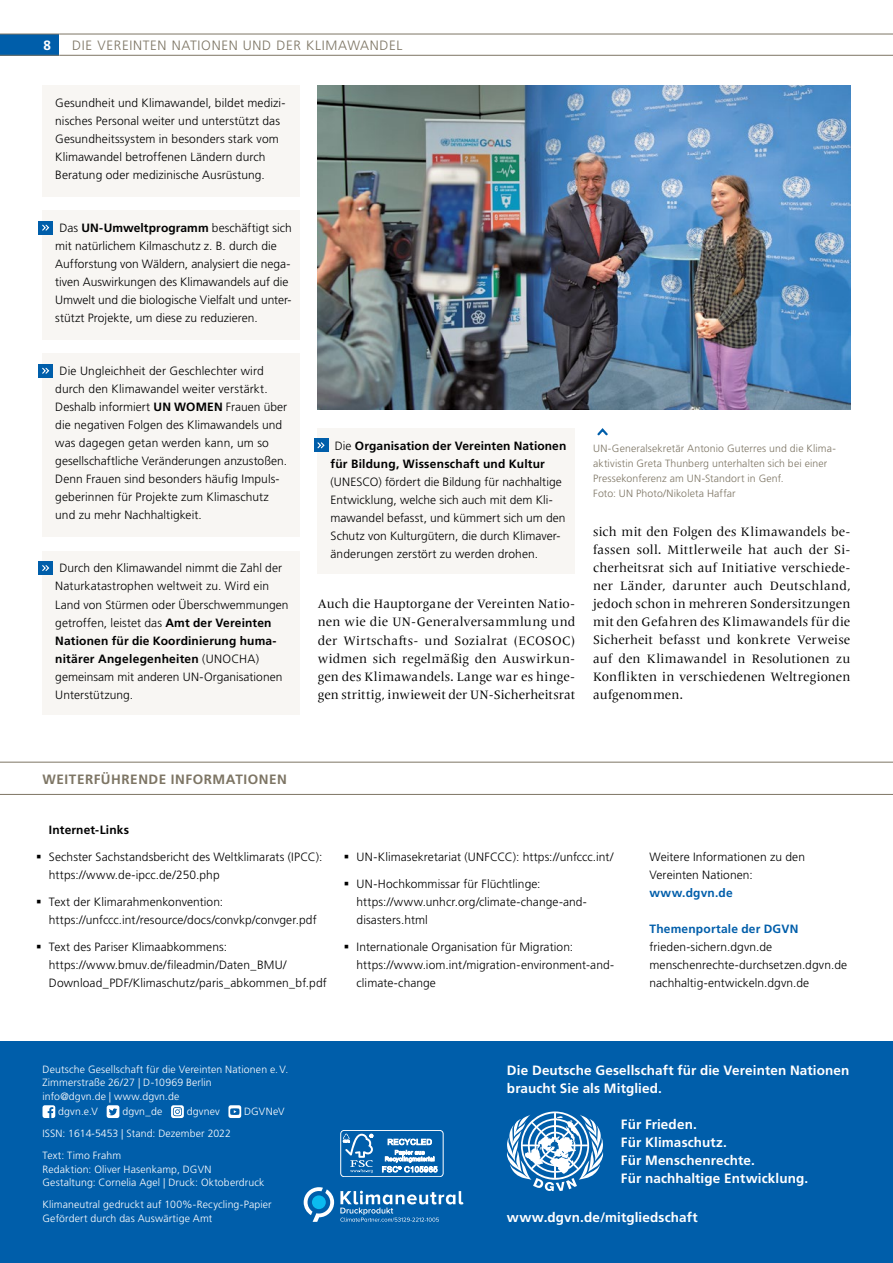
<style>
.page{position:relative;width:893px;height:1263px;background:#fff}
.page>*{position:absolute;margin:0;border:0;box-sizing:border-box;transform-origin:0 0}
.t1{font:700 13.5px/18px "Frutiger LT Std";letter-spacing:.01em;color:#fff}
.t2{font:300 13.5px "Frutiger LT Std";letter-spacing:.05em;color:#7d7564}
.t3{font:700 13.5px "Frutiger LT Std";letter-spacing:.04em;color:#7d7564}
.t4{font:12.75px/18px "Frutiger Serif LT Pro";letter-spacing:.005em;color:#000;text-align:justify}
.t5{font:300 12px/18px "Frutiger LT Std";letter-spacing:.005em;color:#000}
.t6{font:700 12px/18px "Frutiger LT Std";letter-spacing:.01em;color:#000}
.t7{font:700 12px "Frutiger LT Std";letter-spacing:.015em;color:#005eaa}
.t8{font:300 10.5px/13.5px "Frutiger LT Std";letter-spacing:.01em;color:#fff}
.t9{font:300 10.5px/15px "Frutiger LT Std";letter-spacing:.01em;color:#7d7564}
.s1{font-weight:700}
.s2{font-weight:300}
</style>
<div class="page">
<div style="left:0;top:34px;width:60px;height:21px;background:#005eaa"></div>
<hr style="left:0;top:34px;width:60px;height:1px;background:#7d7564">
<hr style="left:60px;top:34px;width:833px;height:1px;background:#7d7564">
<hr style="left:0;top:55px;width:60px;height:1px;background:#7d7564">
<hr style="left:60px;top:55px;width:833px;height:1px;background:#7d7564">
<div style="left:0;top:1041px;width:893px;height:222px;background:#005eaa"></div>
<svg style="left:43px;top:1105px;width:12px;height:13px"></svg>
<svg style="left:107px;top:1105px;width:12px;height:13px"></svg>
<svg style="left:171px;top:1105px;width:13px;height:13px"></svg>
<svg style="left:228px;top:1105px;width:13px;height:13px"></svg>
<hr style="left:0;top:762px;width:893px;height:1px;background:#7d7564">
<hr style="left:0;top:794px;width:893px;height:1px;background:#7d7564">
<svg style="left:507px;top:1111px;width:96px;height:80px"></svg>
<div style="left:43px;top:85px;width:257px;height:111px;background:#f8f6f3"></div>
<div style="left:43px;top:210px;width:257px;height:129px;background:#f8f6f3"></div>
<div style="left:43px;top:353px;width:257px;height:184px;background:#f8f6f3"></div>
<div style="left:43px;top:551px;width:257px;height:163px;background:#f8f6f3"></div>
<div style="left:318px;top:428px;width:257px;height:146px;background:#f8f6f3"></div>
<img style="left:318px;top:85px;width:532px;height:325px">
<svg style="left:304px;top:1187px;width:30px;height:35px"></svg>
<svg style="left:340px;top:1191px;width:123px;height:31px"></svg>
<div style="left:340px;top:1130px;width:103px;height:47px;border:1px solid #fff;border-radius:3px"></div>
<svg style="left:343px;top:1134px;width:30px;height:39px"></svg>
<svg style="left:382px;top:1139px;width:56px;height:33px"></svg>
<svg style="left:597px;top:428px;width:11px;height:8px"></svg>
<div style="left:38px;top:221px;width:15px;height:13px;background:#005eaa"></div>
<svg style="left:42px;top:224px;width:8px;height:7px"></svg>
<div style="left:38px;top:364px;width:15px;height:13px;background:#005eaa"></div>
<svg style="left:42px;top:367px;width:8px;height:7px"></svg>
<div style="left:38px;top:561px;width:15px;height:13px;background:#005eaa"></div>
<svg style="left:42px;top:565px;width:8px;height:6px"></svg>
<div style="left:314px;top:438px;width:14px;height:14px;background:#005eaa"></div>
<svg style="left:317px;top:442px;width:8px;height:7px"></svg>
<p class="t1" style="left:44px;top:36px;width:9px">8</p>
<p class="t2" style="left:72px;top:37px;width:332px">DIE VEREINTEN NATIONEN UND DER KLIMAWANDEL</p>
<p class="t5" style="left:55px;top:94px;width:232px">Gesundheit und Klimawandel, bildet medizi&shy;nisches Personal weiter und unterstützt das Gesundheitssystem in besonders stark vom Klimawandel betroffenen Ländern durch Beratung oder medizinische Ausrüstung.</p>
<p class="t5" style="left:55px;top:219px;width:238px;text-indent:4px">Das <span class="s1">UN-Umweltprogramm</span> beschäftigt sich mit natürlichem Kilmaschutz z. B. durch die Aufforstung von Wäldern, analysiert die nega&shy;tiven Auswirkungen des Klimawandels auf die Umwelt und die biologische Vielfalt und unter&shy;stützt Projekte, um diese zu reduzieren.</p>
<p class="t5" style="left:55px;top:362px;width:234px;text-indent:4px">Die Ungleichheit der Geschlechter wird durch den Klimawandel weiter verstärkt.<br>Deshalb informiert <span class="s1">UN WOMEN</span> Frauen über die negativen Folgen des Klimawandels und was dagegen getan werden kann, um so gesellschaftliche Veränderungen anzustoßen.<br>Denn Frauen sind besonders häufig Impuls&shy;geberinnen für Projekte zum Klimaschutz und zu mehr Nachhaltigkeit.</p>
<p class="t5" style="left:55px;top:559px;width:235px;text-indent:4px">Durch den Klimawandel nimmt die Zahl der Naturkatastrophen weltweit zu. Wird ein Land von Stürmen oder Überschwemmungen getroffen, leistet das <span class="s1">Amt der Vereinten Nationen für die Koordinierung huma&shy;nitärer Angelegenheiten</span> (UNOCHA) gemeinsam mit anderen UN-Organisationen Unterstützung.</p>
<p class="t6" style="left:331px;top:436px;width:237px;text-indent:4px"><span class="s2">Die</span> Organisation der Vereinten Nationen für Bildung, Wissenschaft und Kultur</p>
<p class="t5" style="left:331px;top:473px;width:237px">(UNESCO) fördert die Bildung für nachhaltige Entwicklung, welche sich auch mit dem Kli&shy;mawandel befasst, und kümmert sich um den Schutz von Kulturgütern, die durch Klimaver&shy;änderungen zerstört zu werden drohen.</p>
<p class="t4" style="left:318px;top:595px;width:259px">Auch die Hauptorgane der Vereinten Natio&shy;nen wie die UN-Generalversammlung und der Wirtschafts- und Sozialrat (ECOSOC) widmen sich regelmäßig den Auswirkun&shy;gen des Klimawandels. Lange war es hinge&shy;gen strittig, inwieweit der UN-Sicherheitsrat</p>
<p class="t9" style="left:593px;top:441px;width:243px">UN-Generalsekretär Antonio Guterres und die Klima&shy;aktivistin Greta Thunberg unterhalten sich bei einer Pressekonferenz am UN-Standort in Genf.<br>Foto: UN Photo/Nikoleta Haffar</p>
<p class="t4" style="left:593px;top:523px;width:259px">sich mit den Folgen des Klimawandels be&shy;fassen soll. Mittlerweile hat auch der Si&shy;cherheitsrat sich auf Initiative verschiede&shy;ner Länder, darunter auch Deutschland, jedoch schon in mehreren Sondersitzungen mit den Gefahren des Klimawandels für die Sicherheit befasst und konkrete Verweise auf den Klimawandel in Resolutionen zu Konflikten in verschiedenen Weltregionen aufgenommen.</p>
<p class="t3" style="left:43px;top:772px;width:246px">WEITERFÜHRENDE INFORMATIONEN</p>
<p class="t6" style="left:49px;top:821px;width:82px">Internet-Links</p>
<p class="t5" style="left:49px;top:848px;width:275px">Sechster Sachstandsbericht des Weltklimarats (IPCC): https://www.de-ipcc.de/250.php</p>
<p class="t5" style="left:49px;top:893px;width:269px">Text der Klimarahmenkonvention: https://unfccc.int/resource/docs/convkp/convger.pdf</p>
<p class="t5" style="left:49px;top:938px;width:279px">Text des Pariser Klimaabkommens: https://www.bmuv.de/fileadmin/Daten_BMU/<br>Download_PDF/Klimaschutz/paris_abkommen_bf.pdf</p>
<p class="t8" style="left:43px;top:1062px;width:247px">Deutsche Gesellschaft für die Vereinten Nationen e.V.<br>Zimmerstraße 26/27 | D-10969 Berlin<br>info@dgvn.de | www.dgvn.de</p>
<p class="t8" style="left:58px;top:1105px;width:41px">dgvn.e.V</p>
<p class="t8" style="left:122px;top:1105px;width:41px">dgvn_de</p>
<p class="t8" style="left:187px;top:1105px;width:34px">dgvnev</p>
<p class="t8" style="left:244px;top:1105px;width:42px">DGVNeV</p>
<p class="t8" style="left:43px;top:1123px;width:190px;line-height:22px">ISSN: 1614-5453 | Stand: Dezember 2022<br>Text: Timo Frahm</p>
<p class="t8" style="left:43px;top:1162px;width:224px">Redaktion: Oliver Hasenkamp, DGVN<br>Gestaltung: Cornelia Agel | Druck: Oktoberdruck</p>
<p class="t8" style="left:43px;top:1198px;width:231px">Klimaneutral gedruckt auf 100%-Recycling-Papier<br>Gefördert durch das Auswärtige Amt</p>
<p class="t5" style="left:357px;top:848px;width:258px">UN-Klimasekretariat (UNFCCC): https://unfccc.int/</p>
<p class="t5" style="left:357px;top:875px;width:232px">UN-Hochkommissar für Flüchtlinge: https://www.unhcr.org/climate-change-and&shy;disasters.html</p>
<p class="t5" style="left:357px;top:938px;width:259px">Internationale Organisation für Migration: https://www.iom.int/migration-environment-and&shy;climate-change</p>
<p class="t5" style="left:649px;top:848px;width:157px">Weitere Informationen zu den<br>Vereinten Nationen:</p>
<p class="t7" style="left:649px;top:886px;width:85px">www.dgvn.de</p>
<p class="t7" style="left:649px;top:922px;width:150px">Themenportale der DGVN</p>
<p class="t5" style="left:649px;top:938px;width:199px">frieden-sichern.dgvn.de menschenrechte-durchsetzen.dgvn.de nachhaltig-entwickeln.dgvn.de</p>
<p class="t1" style="left:507px;top:1061px;width:344px">Die Deutsche Gesellschaft für die Vereinten Nationen braucht Sie als Mitglied.</p>
<p class="t1" style="left:621px;top:1116px;width:189px">Für Frieden.<br>Für Klimaschutz.<br>Für Menschenrechte.<br>Für nachhaltige Entwicklung.</p>
<p class="t1" style="left:507px;top:1208px;width:192px">www.dgvn.de/mitgliedschaft</p>
</div>
